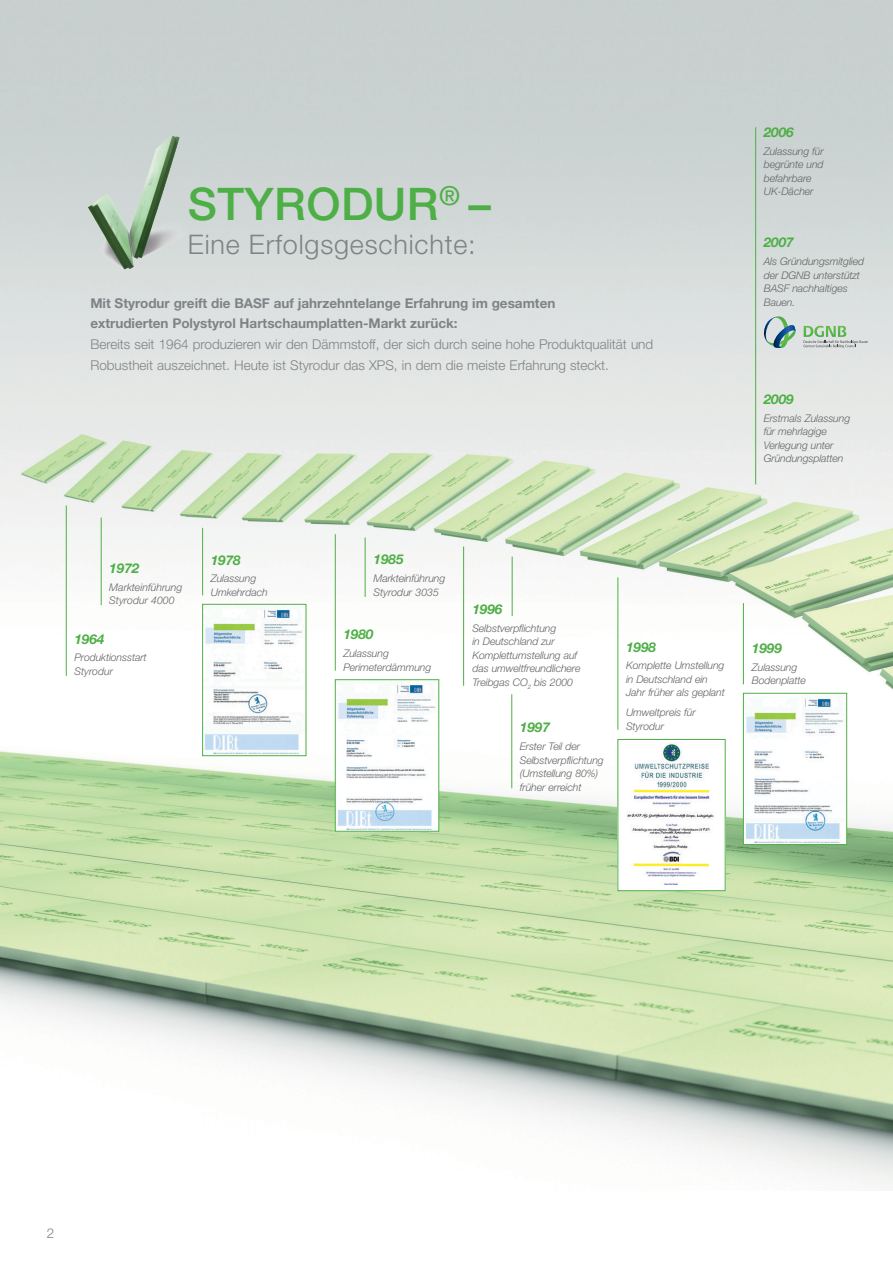
<style>
.page{position:relative;width:893px;height:1263px;background:#fff}
.page>*{position:absolute;margin:0;border:0;box-sizing:border-box;transform-origin:0 0}
.t1{font:500 45px "Helvetica Neue LT Pro";letter-spacing:.01em;color:#4daf45}
.t2{font:300 27px "Helvetica Neue LT Pro";letter-spacing:.03em;color:#808285}
.t3{font:300 13.5px/21px "Helvetica Neue LT Pro";color:#808285}
.t4{font:700 13.5px/19.5px "Helvetica Neue LT Pro";color:#808285}
.t5{font:italic 700 13.5px "Helvetica Neue LT Pro";color:#4daf45}
.t6{font:italic 300 10.5px/13.5px "Helvetica Neue LT Pro";letter-spacing:-.01em;color:#636466}
</style>
<div class="page">
<img style="left:0;top:0;width:893px;height:1191px">
<hr style="left:101px;top:518px;width:1px;height:87px;background:#4daf45">
<hr style="left:66px;top:505px;width:1px;height:171px;background:#4daf45">
<hr style="left:202px;top:528px;width:1px;height:67px;background:#4daf45">
<hr style="left:511px;top:694px;width:1px;height:94px;background:#4daf45">
<hr style="left:512px;top:557px;width:1px;height:59px;background:#4daf45">
<hr style="left:365px;top:537px;width:1px;height:60px;background:#4daf45">
<hr style="left:463px;top:546px;width:1px;height:140px;background:#4daf45">
<img style="left:65px;top:108px;width:135px;height:182px">
<hr style="left:617px;top:577px;width:1px;height:153px;background:#4daf45">
<img style="left:619px;top:741px;width:104px;height:148px">
<div style="left:617px;top:739px;width:108px;height:152px;border:1px solid #4daf45"></div>
<img style="left:204px;top:606px;width:100px;height:148px">
<div style="left:202px;top:604px;width:104px;height:152px;border:1px solid #4daf45"></div>
<hr style="left:743px;top:603px;width:1px;height:81px;background:#4daf45">
<img style="left:745px;top:695px;width:100px;height:148px">
<div style="left:743px;top:693px;width:104px;height:152px;border:1px solid #4daf45"></div>
<hr style="left:335px;top:534px;width:1px;height:137px;background:#4daf45">
<img style="left:337px;top:681px;width:100px;height:149px">
<div style="left:335px;top:679px;width:104px;height:153px;border:1px solid #4daf45"></div>
<hr style="left:755px;top:127px;width:1px;height:357px;background:#4daf45">
<svg style="left:803px;top:326px;width:65px;height:22px"></svg>
<svg style="left:761px;top:314px;width:36px;height:39px"></svg>
<h1 class="t1" style="left:188px;top:177px;width:305px">STYRODUR<sup>®</sup> –</h1>
<h2 class="t2" style="left:188px;top:228px;width:289px">Eine Erfolgsgeschichte:</h2>
<p class="t4" style="left:90px;top:293px;width:466px">Mit Styrodur greift die BASF auf jahrzehntelange Erfahrung im gesamten extrudierten Polystyrol Hartschaumplatten-Markt zurück:</p>
<p class="t3" style="left:90px;top:333px;width:564px">Bereits seit 1964 produzieren wir den Dämmstoff, der sich durch seine hohe Produktqualität und<br>Robustheit auszeichnet. Heute ist Styrodur das XPS, in dem die meiste Erfahrung steckt.</p>
<p class="t5" style="left:764px;top:124px;width:32px">2006</p>
<p class="t6" style="left:764px;top:144px;width:61px">Zulassung für begrünte und befahrbare<br>UK-Dächer</p>
<p class="t5" style="left:764px;top:234px;width:32px">2007</p>
<p class="t6" style="left:764px;top:254px;width:102px">Als Gründungsmitglied der DGNB unterstützt<br>BASF nachhaltiges<br>Bauen.</p>
<p class="t5" style="left:764px;top:391px;width:32px">2009</p>
<p class="t6" style="left:764px;top:411px;width:88px">Erstmals Zulassung für mehrlagige<br>Verlegung unter<br>Gründungsplatten</p>
<p class="t5" style="left:109px;top:560px;width:32px">1972</p>
<p class="t6" style="left:109px;top:580px;width:75px">Markteinführung<br>Styrodur 4000</p>
<p class="t5" style="left:74px;top:630px;width:32px">1964</p>
<p class="t6" style="left:74px;top:651px;width:74px">Produktionsstart<br>Styrodur</p>
<p class="t5" style="left:211px;top:551px;width:32px">1978</p>
<p class="t6" style="left:211px;top:572px;width:59px">Zulassung<br>Umkehrdach</p>
<p class="t5" style="left:374px;top:551px;width:32px">1985</p>
<p class="t6" style="left:374px;top:571px;width:73px">Markteinführung<br>Styrodur 3035</p>
<p class="t5" style="left:343px;top:626px;width:32px">1980</p>
<p class="t6" style="left:343px;top:646px;width:89px">Zulassung<br>Perimeterdämmung</p>
<p class="t5" style="left:472px;top:601px;width:32px">1996</p>
<p class="t6" style="left:472px;top:621px;width:110px">Selbstverpflichtung<br>in Deutschland zur<br>Komplettumstellung auf das umweltfreundlichere<br>Treibgas CO<sub>2</sub> bis 2000</p>
<p class="t5" style="left:520px;top:719px;width:32px">1997</p>
<p class="t6" style="left:520px;top:739px;width:85px">Erster Teil der<br>Selbstverpflichtung (Umstellung 80%) früher erreicht</p>
<p class="t5" style="left:626px;top:638px;width:32px">1998</p>
<p class="t6" style="left:626px;top:659px;width:100px">Komplette Umstellung in Deutschland ein<br>Jahr früher als geplant</p>
<p class="t6" style="left:626px;top:705px;width:71px">Umweltpreis für<br>Styrodur</p>
<p class="t5" style="left:752px;top:640px;width:32px">1999</p>
<p class="t6" style="left:752px;top:660px;width:55px">Zulassung<br>Bodenplatte</p>
<p class="t3" style="left:47px;top:1222px;width:9px">2</p>
</div>
